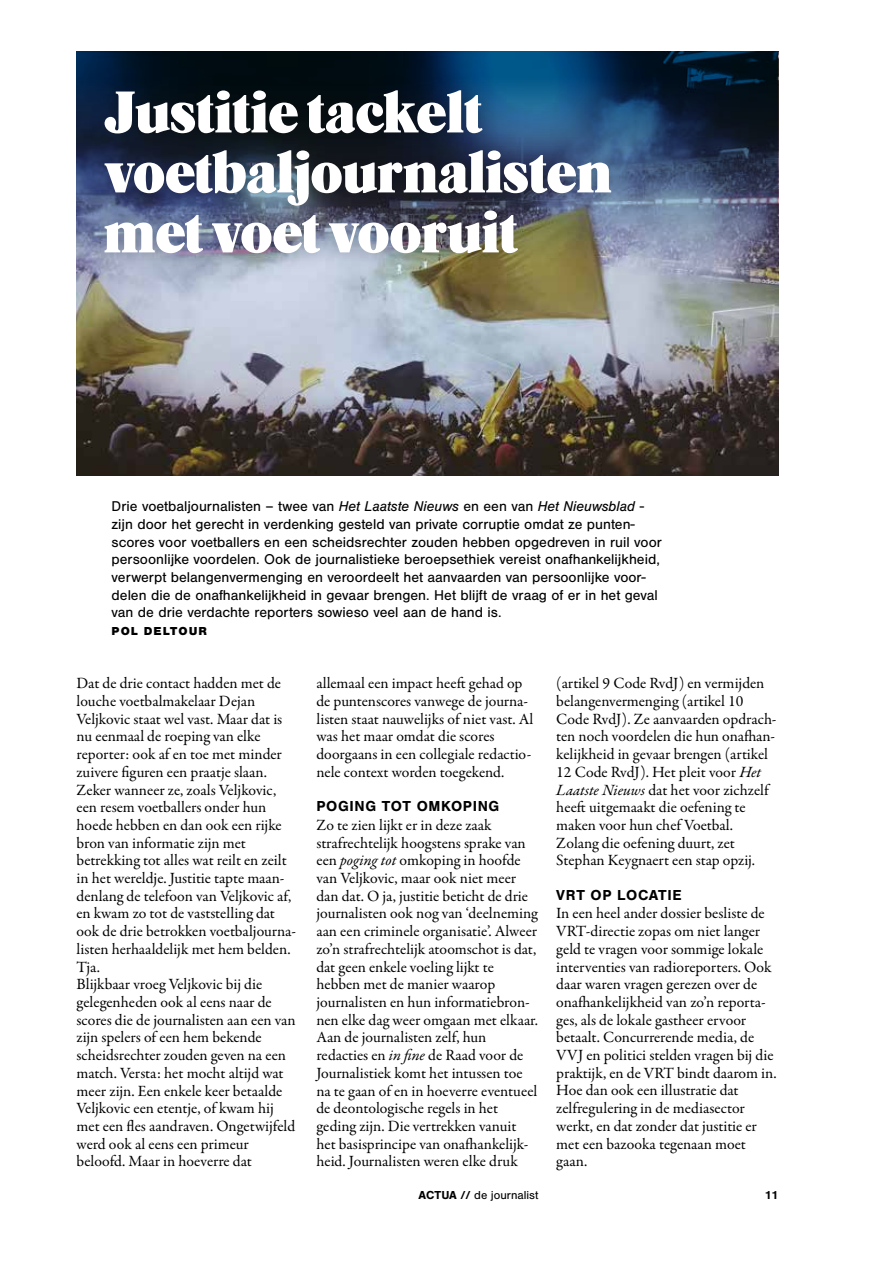
<style>
.page{position:relative;width:893px;height:1263px;background:#fff}
.page>*{position:absolute;margin:0;border:0;box-sizing:border-box;transform-origin:0 0}
.t1{font:61.35px/60px "Caslon Black SH";letter-spacing:.005em;color:#fff}
.t2{font:15.75px/17.7px "Garamond Premr Pro";color:#000}
.t3{font:700 15px "Nimbus San";letter-spacing:.04em;color:#000}
.t4{font:14.7px/17.7px "Nimbus San";color:#000}
.t5{font:12px "Nimbus San";color:#000}
.t6{font:900 12px "Nimbus San";letter-spacing:.09em;color:#000}
.t7{font:700 12px "Nimbus San";color:#000}
.s1{font-style:italic}
.s2{font-weight:700}
</style>
<div class="page">
<img style="left:77px;top:281px;width:701px;height:195px">
<svg style="left:77px;top:51px;width:701px;height:230px;background:#3a4c63"></svg>
<div style="left:85px;top:70px;width:545px;height:204px;background:#000;opacity:.28"></div>
<h1 class="t1" style="left:104px;top:83px;width:509px">Justitie tackelt voetbaljournalisten met voet vooruit</h1>
<p class="t4" style="left:112px;top:498px;width:552px">Drie voetbaljournalisten – twee van <span class="s1">Het Laatste Nieuws</span> en een van <span class="s1">Het Nieuwsblad</span> - zijn door het gerecht in verdenking gesteld van private corruptie omdat ze punten&shy;scores voor voetballers en een scheidsrechter zouden hebben opgedreven in ruil voor persoonlijke voordelen. Ook de journalistieke beroepsethiek vereist onafhankelijkheid, verwerpt belangenvermenging en veroordeelt het aanvaarden van persoonlijke voor&shy;delen die de onafhankelijkheid in gevaar brengen. Het blijft de vraag of er in het geval van de drie verdachte reporters sowieso veel aan de hand is.</p>
<p class="t6" style="left:112px;top:624px;width:97px">POL DELTOUR</p>
<p class="t2" style="left:77px;top:675px;width:221px">Dat de drie contact hadden met de louche voetbalmakelaar Dejan<br>Veljkovic staat wel vast. Maar dat is nu eenmaal de roeping van elke reporter: ook af en toe met minder zuivere figuren een praatje slaan.<br>Zeker wanneer ze, zoals Veljkovic, een resem voetballers onder hun hoede hebben en dan ook een rijke bron van informatie zijn met betrekking tot alles wat reilt en zeilt in het wereldje. Justitie tapte maan&shy;denlang de telefoon van Veljkovic af, en kwam zo tot de vaststelling dat ook de drie betrokken voetbaljourna&shy;listen herhaaldelijk met hem belden.<br>Tja.<br>Blijkbaar vroeg Veljkovic bij die gelegenheden ook al eens naar de scores die de journalisten aan een van zijn spelers of een hem bekende scheidsrechter zouden geven na een match. Versta: het mocht altijd wat meer zijn. Een enkele keer betaalde<br>Veljkovic een etentje, of kwam hij met een fles aandraven. Ongetwijfeld werd ook al eens een primeur beloofd. Maar in hoeverre dat</p>
<p class="t2" style="left:316px;top:675px;width:218px">allemaal een impact heeft gehad op de puntenscores vanwege de journa&shy;listen staat nauwelijks of niet vast. Al was het maar omdat die scores doorgaans in een collegiale redactio&shy;nele context worden toegekend.</p>
<p class="t3" style="left:316px;top:798px;width:184px">POGING TOT OMKOPING</p>
<p class="t2" style="left:316px;top:816px;width:223px">Zo te zien lijkt er in deze zaak strafrechtelijk hoogstens sprake van een <span class="s1">poging tot</span> omkoping in hoofde van Veljkovic, maar ook niet meer dan dat. O ja, justitie beticht de drie journalisten ook nog van ‘deelneming aan een criminele organisatie’. Alweer zo’n strafrechtelijk atoomschot is dat, dat geen enkele voeling lijkt te hebben met de manier waarop journalisten en hun informatiebron&shy;nen elke dag weer omgaan met elkaar.<br>Aan de journalisten zelf, hun redacties en <span class="s1">in fine</span> de Raad voor de Journalistiek komt het intussen toe na te gaan of en in hoeverre eventueel de deontologische regels in het geding zijn. Die vertrekken vanuit het basisprincipe van onafhankelijk&shy;heid. Journalisten weren elke druk</p>
<p class="t2" style="left:556px;top:675px;width:222px">(artikel 9 Code RvdJ) en vermijden belangenvermenging (artikel 10<br>Code RvdJ). Ze aanvaarden opdrach&shy;ten noch voordelen die hun onafhan&shy;kelijkheid in gevaar brengen (artikel 12 Code RvdJ). Het pleit voor <span class="s1">Het Laatste Nieuws</span> dat het voor zichzelf heeft uitgemaakt die oefening te maken voor hun chef Voetbal.<br>Zolang die oefening duurt, zet Stephan Keygnaert een stap opzij.</p>
<p class="t3" style="left:556px;top:886px;width:127px">VRT OP LOCATIE</p>
<p class="t2" style="left:556px;top:905px;width:222px">In een heel ander dossier besliste de<br>VRT-directie zopas om niet langer geld te vragen voor sommige lokale interventies van radioreporters. Ook daar waren vragen gerezen over de onafhankelijkheid van zo’n reporta&shy;ges, als de lokale gastheer ervoor betaalt. Concurrerende media, de<br>VVJ en politici stelden vragen bij die praktijk, en de VRT bindt daarom in.<br>Hoe dan ook een illustratie dat zelfregulering in de mediasector werkt, en dat zonder dat justitie er met een bazooka tegenaan moet gaan.</p>
<p class="t5" style="left:419px;top:1188px;width:121px"><span class="s2">ACTUA //</span> de journalist</p>
<p class="t7" style="left:765px;top:1188px;width:15px">11</p>
</div>
